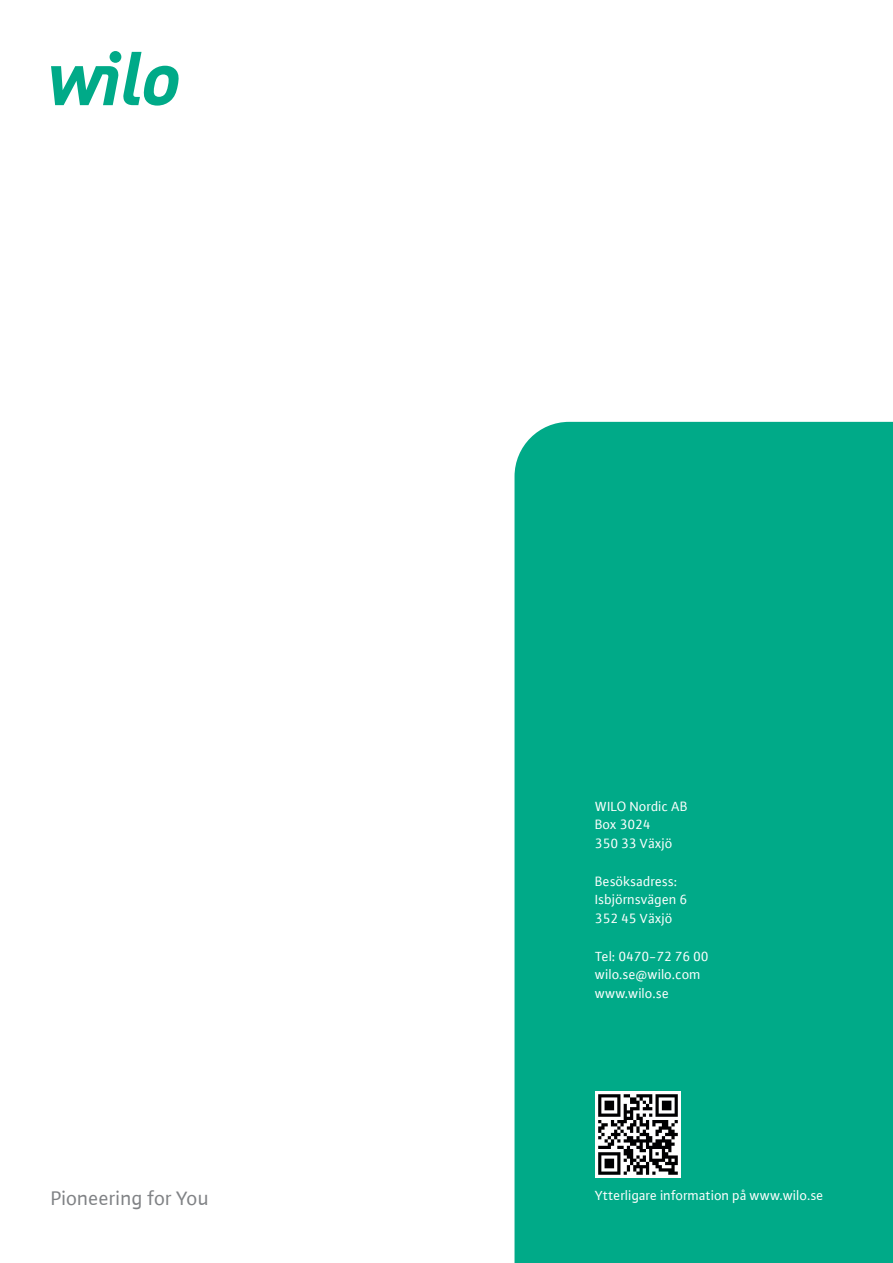
<style>
.page{position:relative;width:893px;height:1263px;background:#fff}
.page>*{position:absolute;margin:0;border:0;box-sizing:border-box;transform-origin:0 0}
.t1{font:21px "WILO Plus Global";letter-spacing:-.005em;color:#808285}
.t2{font:14.25px/18.8px "WILO Plus FM";color:#fff}
.t3{font:14.25px "WILO Plus Global";color:#fff}
</style>
<div class="page">
<div style="left:514px;top:422px;width:379px;height:841px;background:#0a8"></div>
<svg style="left:51px;top:52px;width:128px;height:54px"></svg>
<div style="left:110px;top:51px;width:11px;height:12px;background:#0a8;border-radius:50%"></div>
<img style="left:596px;top:1092px;width:85px;height:85px">
<h1 class="t1" style="left:51px;top:1186px;width:160px">Pioneering for You</h1>
<p class="t2" style="left:595px;top:796px;width:94px">WILO Nordic AB<br>Box 3024<br>350 33 Växjö</p>
<p class="t2" style="left:595px;top:871px;width:94px">Besöksadress:<br>Isbjörnsvägen 6<br>352 45 Växjö</p>
<p class="t2" style="left:595px;top:946px;width:115px">Tel: 0470-72 76 00 wilo.se@wilo.com www.wilo.se</p>
<p class="t3" style="left:595px;top:1186px;width:230px">Ytterligare information på www.wilo.se</p>
</div>
